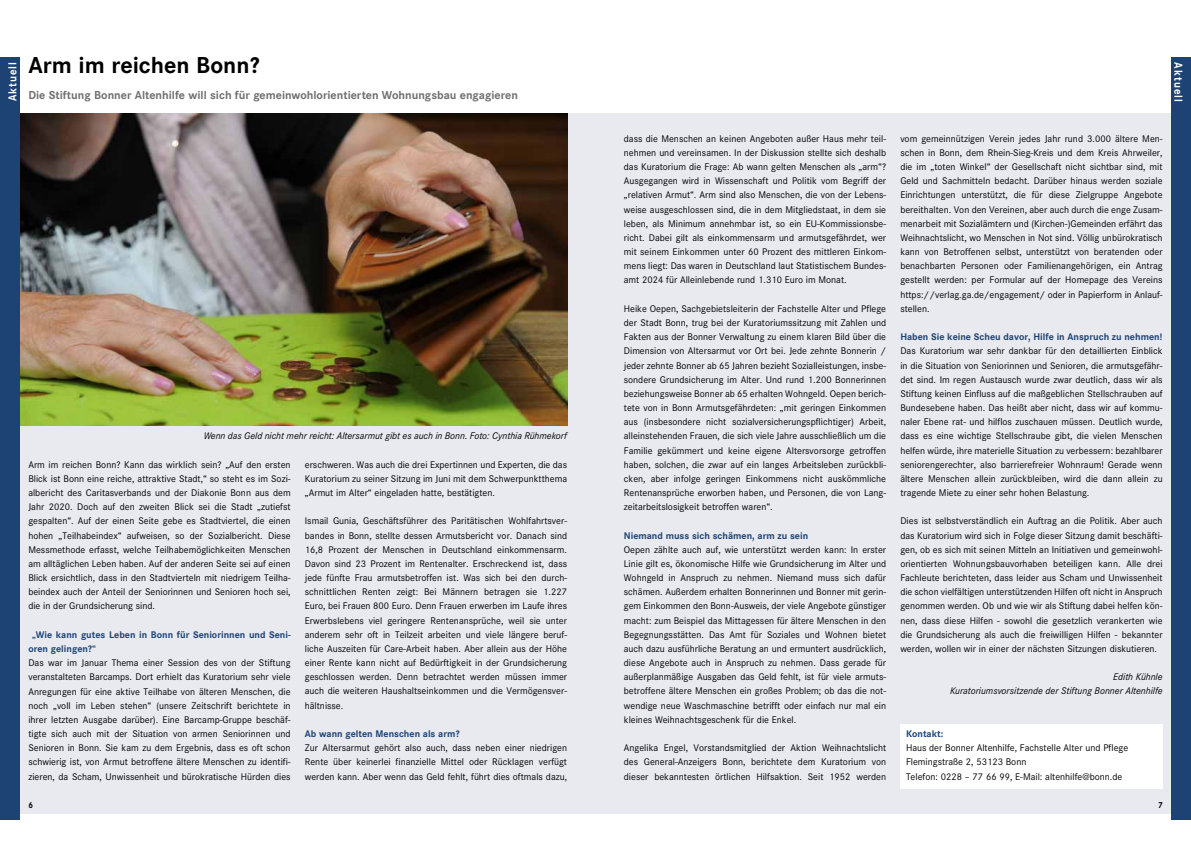
<style>
.page{position:relative;width:1191px;height:842px;background:#fff}
.page>*{position:absolute;margin:0;border:0;box-sizing:border-box;transform-origin:0 0}
.t1{font:700 24px "Corporate S";color:#000}
.t2{font:700 12px "Corporate S";color:#706f6f}
.t3{font:700 12px "Corporate S";letter-spacing:.09em;color:#fff;scale:.9 1}
.t4{font:10px/14.2px "Corporate S";color:#000;text-align:justify}
.t5{font:700 10px/14.2px "Corporate S";color:#1c4374}
.t6{font:italic 10px/14.2px "Corporate S";color:#000;text-align:right}
.t7{font:700 9px "Corporate S";color:#000;scale:.9 1}
</style>
<div class="page">
<div style="left:0;top:113px;width:1191px;height:701px;background:#e9e9f0"></div>
<img style="left:20px;top:113px;width:547px;height:312px">
<div style="left:0;top:57px;width:20px;height:762px;background:#1c4374"></div>
<div style="left:1171px;top:57px;width:20px;height:762px;background:#1c4374"></div>
<div style="left:900px;top:725px;width:262px;height:21px;background:#fff"></div>
<div style="left:900px;top:739px;width:262px;height:21px;background:#fff"></div>
<div style="left:900px;top:753px;width:262px;height:21px;background:#fff"></div>
<div style="left:900px;top:767px;width:262px;height:21px;background:#fff"></div>
<h1 class="t1" style="left:28px;top:48px;width:233px">Arm im reichen Bonn?</h1>
<p class="t2" style="left:28px;top:87px;width:491px">Die Stiftung Bonner Altenhilfe will sich für gemeinwohlorientierten Wohnungsbau engagieren</p>
<p class="t3" style="left:4px;top:101px;width:44px;rotate:-90deg">Aktuell</p>
<p class="t3" style="left:1186px;top:62px;width:46px;rotate:90deg">Aktuell</p>
<p class="t6" style="left:204px;top:429px;width:365px">Wenn das Geld nicht mehr reicht: Altersarmut gibt es auch in Bonn. Foto: Cynthia Rühmekorf</p>
<p class="t4" style="left:28px;top:457px;width:264px">Arm im reichen Bonn? Kann das wirklich sein? „Auf den ersten Blick ist Bonn eine reiche, attraktive Stadt,“ so steht es im Sozi&shy;albericht des Caritasverbands und der Diakonie Bonn aus dem Jahr 2020. Doch auf den zweiten Blick sei die Stadt „zutiefst gespalten“. Auf der einen Seite gebe es Stadtviertel, die einen hohen „Teilhabeindex“ aufweisen, so der Sozialbericht. Diese Messmethode erfasst, welche Teilhabemöglichkeiten Menschen am alltäglichen Leben haben. Auf der anderen Seite sei auf einen Blick ersichtlich, dass in den Stadtvierteln mit niedrigem Teilha&shy;beindex auch der Anteil der Seniorinnen und Senioren hoch sei, die in der Grundsicherung sind.</p>
<p class="t5" style="left:28px;top:627px;width:264px;text-indent:4px">„Wie kann gutes Leben in Bonn für Seniorinnen und Seni&shy;oren gelingen?“</p>
<p class="t4" style="left:28px;top:655px;width:264px">Das war im Januar Thema einer Session des von der Stiftung veranstalteten Barcamps. Dort erhielt das Kuratorium sehr viele Anregungen für eine aktive Teilhabe von älteren Menschen, die noch „voll im Leben stehen“ (unsere Zeitschrift berichtete in ihrer letzten Ausgabe darüber). Eine Barcamp-Gruppe beschäf&shy;tigte sich auch mit der Situation von armen Seniorinnen und Senioren in Bonn. Sie kam zu dem Ergebnis, dass es oft schon schwierig ist, von Armut betroffene ältere Menschen zu identifi&shy;zieren, da Scham, Unwissenheit und bürokratische Hürden dies</p>
<p class="t4" style="left:305px;top:457px;width:264px">erschweren. Was auch die drei Expertinnen und Experten, die das Kuratorium zu seiner Sitzung im Juni mit dem Schwerpunktthema „Armut im Alter“ eingeladen hatte, bestätigten.</p>
<p class="t4" style="left:305px;top:514px;width:264px">Ismail Gunia, Geschäftsführer des Paritätischen Wohlfahrtsver&shy;bandes in Bonn, stellte dessen Armutsbericht vor. Danach sind 16,8 Prozent der Menschen in Deutschland einkommensarm.<br>Davon sind 23 Prozent im Rentenalter. Erschreckend ist, dass jede fünfte Frau armutsbetroffen ist. Was sich bei den durch&shy;schnittlichen Renten zeigt: Bei Männern betragen sie 1.227<br>Euro, bei Frauen 800 Euro. Denn Frauen erwerben im Laufe ihres Erwerbslebens viel geringere Rentenansprüche, weil sie unter anderem sehr oft in Teilzeit arbeiten und viele längere beruf&shy;liche Auszeiten für Care-Arbeit haben. Aber allein aus der Höhe einer Rente kann nicht auf Bedürftigkeit in der Grundsicherung geschlossen werden. Denn betrachtet werden müssen immer auch die weiteren Haushaltseinkommen und die Vermögensver&shy;hältnisse.</p>
<p class="t5" style="left:305px;top:726px;width:156px">Ab wann gelten Menschen als arm?</p>
<p class="t4" style="left:305px;top:740px;width:264px">Zur Altersarmut gehört also auch, dass neben einer niedrigen Rente über keinerlei finanzielle Mittel oder Rücklagen verfügt werden kann. Aber wenn das Geld fehlt, führt dies oftmals dazu,</p>
<p class="t4" style="left:624px;top:131px;width:264px">dass die Menschen an keinen Angeboten außer Haus mehr teil&shy;nehmen und vereinsamen. In der Diskussion stellte sich deshalb das Kuratorium die Frage: Ab wann gelten Menschen als „arm“?<br>Ausgegangen wird in Wissenschaft und Politik vom Begriff der „relativen Armut“. Arm sind also Menschen, die von der Lebens&shy;weise ausgeschlossen sind, die in dem Mitgliedstaat, in dem sie leben, als Minimum annehmbar ist, so ein EU-Kommissionsbe&shy;richt. Dabei gilt als einkommensarm und armutsgefährdet, wer mit seinem Einkommen unter 60 Prozent des mittleren Einkom&shy;mens liegt: Das waren in Deutschland laut Statistischem Bundes&shy;amt 2024 für Alleinlebende rund 1.310 Euro im Monat.</p>
<p class="t4" style="left:624px;top:301px;width:264px">Heike Oepen, Sachgebietsleiterin der Fachstelle Alter und Pflege der Stadt Bonn, trug bei der Kuratoriumssitzung mit Zahlen und Fakten aus der Bonner Verwaltung zu einem klaren Bild über die Dimension von Altersarmut vor Ort bei. Jede zehnte Bonnerin / jeder zehnte Bonner ab 65 Jahren bezieht Sozialleistungen, insbe&shy;sondere Grundsicherung im Alter. Und rund 1.200 Bonnerinnen beziehungsweise Bonner ab 65 erhalten Wohngeld. Oepen berich&shy;tete von in Bonn Armutsgefährdeten: „mit geringen Einkommen aus (insbesondere nicht sozialversicherungspflichtiger) Arbeit, alleinstehenden Frauen, die sich viele Jahre ausschließlich um die Familie gekümmert und keine eigene Altersvorsorge getroffen haben, solchen, die zwar auf ein langes Arbeitsleben zurückbli&shy;cken, aber infolge geringen Einkommens nicht auskömmliche Rentenansprüche erworben haben, und Personen, die von Lang&shy;zeitarbeitslosigkeit betroffen waren“.</p>
<p class="t5" style="left:624px;top:528px;width:186px">Niemand muss sich schämen, arm zu sein</p>
<p class="t4" style="left:624px;top:542px;width:264px">Oepen zählte auch auf, wie unterstützt werden kann: In erster Linie gilt es, ökonomische Hilfe wie Grundsicherung im Alter und Wohngeld in Anspruch zu nehmen. Niemand muss sich dafür schämen. Außerdem erhalten Bonnerinnen und Bonner mit gerin&shy;gem Einkommen den Bonn-Ausweis, der viele Angebote günstiger macht: zum Beispiel das Mittagessen für ältere Menschen in den Begegnungsstätten. Das Amt für Soziales und Wohnen bietet auch dazu ausführliche Beratung an und ermuntert ausdrücklich, diese Angebote auch in Anspruch zu nehmen. Dass gerade für außerplanmäßige Ausgaben das Geld fehlt, ist für viele armuts&shy;betroffene ältere Menschen ein großes Problem; ob das die not&shy;wendige neue Waschmaschine betrifft oder einfach nur mal ein kleines Weihnachtsgeschenk für die Enkel.</p>
<p class="t4" style="left:624px;top:740px;width:264px">Angelika Engel, Vorstandsmitglied der Aktion Weihnachtslicht des General-Anzeigers Bonn, berichtete dem Kuratorium von dieser bekanntesten örtlichen Hilfsaktion. Seit 1952 werden</p>
<p class="t4" style="left:900px;top:131px;width:264px">vom gemeinnützigen Verein jedes Jahr rund 3.000 ältere Men&shy;schen in Bonn, dem Rhein-Sieg-Kreis und dem Kreis Ahrweiler, die im „toten Winkel“ der Gesellschaft nicht sichtbar sind, mit Geld und Sachmitteln bedacht. Darüber hinaus werden soziale Einrichtungen unterstützt, die für diese Zielgruppe Angebote bereithalten. Von den Vereinen, aber auch durch die enge Zusam&shy;menarbeit mit Sozialämtern und (Kirchen‑)Gemeinden erfährt das Weihnachtslicht, wo Menschen in Not sind. Völlig unbürokratisch kann von Betroffenen selbst, unterstützt von beratenden oder benachbarten Personen oder Familienangehörigen, ein Antrag gestellt werden: per Formular auf der Homepage des Vereins https://verlag.ga.de/engagement/ oder in Papierform in Anlauf&shy;stellen.</p>
<p class="t5" style="left:900px;top:329px;width:263px">Haben Sie keine Scheu davor, Hilfe in Anspruch zu nehmen!</p>
<p class="t4" style="left:900px;top:344px;width:264px">Das Kuratorium war sehr dankbar für den detaillierten Einblick in die Situation von Seniorinnen und Senioren, die armutsgefähr&shy;det sind. Im regen Austausch wurde zwar deutlich, dass wir als Stiftung keinen Einfluss auf die maßgeblichen Stellschrauben auf Bundesebene haben. Das heißt aber nicht, dass wir auf kommu&shy;naler Ebene rat- und hilflos zuschauen müssen. Deutlich wurde, dass es eine wichtige Stellschraube gibt, die vielen Menschen helfen würde, ihre materielle Situation zu verbessern: bezahlbarer seniorengerechter, also barrierefreier Wohnraum! Gerade wenn ältere Menschen allein zurückbleiben, wird die dann allein zu tragende Miete zu einer sehr hohen Belastung.</p>
<p class="t4" style="left:900px;top:514px;width:264px">Dies ist selbstverständlich ein Auftrag an die Politik. Aber auch das Kuratorium wird sich in Folge dieser Sitzung damit beschäfti&shy;gen, ob es sich mit seinen Mitteln an Initiativen und gemeinwohl&shy;orientierten Wohnungsbauvorhaben beteiligen kann. Alle drei Fachleute berichteten, dass leider aus Scham und Unwissenheit die schon vielfältigen unterstützenden Hilfen oft nicht in Anspruch genommen werden. Ob und wie wir als Stiftung dabei helfen kön&shy;nen, dass diese Hilfen - sowohl die gesetzlich verankerten wie die Grundsicherung als auch die freiwilligen Hilfen - bekannter werden, wollen wir in einer der nächsten Sitzungen diskutieren.</p>
<p class="t6" style="left:950px;top:670px;width:214px">Edith Kühnle<br>Kuratoriumsvorsitzende der Stiftung Bonner Altenhilfe</p>
<p class="t5" style="left:906px;top:726px;width:39px">Kontakt:</p>
<p class="t4" style="left:906px;top:740px;width:224px;text-align:left">Haus der Bonner Altenhilfe, Fachstelle Alter und Pflege<br>Flemingstraße 2, 53123 Bonn<br>Telefon: 0228 – 77 66 99, E-Mail: altenhilfe@bonn.de</p>
<p class="t7" style="left:28px;top:799px;width:7px">6</p>
<p class="t7" style="left:1158px;top:799px;width:7px">7</p>
</div>
